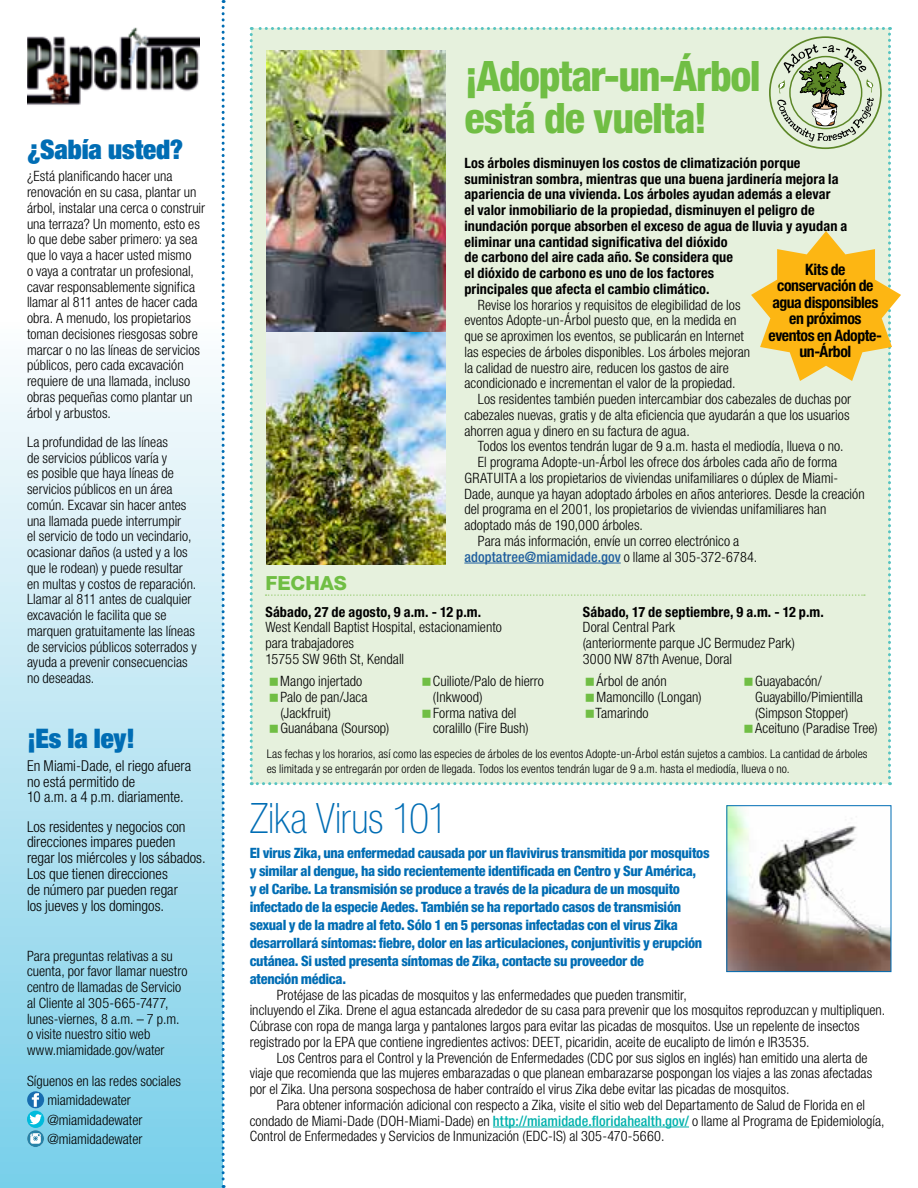
<style>
.page{position:relative;width:918px;height:1188px;background:#fff}
.page>*{position:absolute;margin:0;border:0;box-sizing:border-box;transform-origin:0 0}
.t1{font:800 condensed 42px/42px "Helvetica Neue LT Std";letter-spacing:-.025em;color:#70be44}
.t2{font:100 condensed 42px "Helvetica Neue LT Std";letter-spacing:-.005em;color:#006db4}
.t3{font:900 condensed 27px "Helvetica Neue LT Std";color:#006db4}
.t4{font:800 19.5px "Helvetica Neue LT Std";color:#70be44}
.t5{font:700 condensed 15.75px/16.5px "Helvetica Neue LT Std";letter-spacing:-.025em;color:#000;text-align:center}
.t6{font:300 condensed 15px/15.9px "Helvetica Neue LT Std";color:#000}
.t7{font:300 condensed 14.25px/15.8px "Helvetica Neue LT Std";color:#000}
.t8{font:700 condensed 14.25px/15.8px "Helvetica Neue LT Std";letter-spacing:.01em;color:#000}
.t9{font:800 condensed 14.25px/18px "Helvetica Neue LT Std";letter-spacing:-.02em;color:#006db4}
.t10{font:500 condensed 14.25px "Helvetica Neue LT Std";letter-spacing:.005em;color:#1f5e9d}
.t11{font:300 condensed 12px/15px "Helvetica Neue LT Std";letter-spacing:.01em;color:#000}
.s1{font-weight:300;color:#000}
.s2{font-weight:500;color:#00b1ac}
</style>
<div class="page">
<div style="left:0;top:199px;width:223px;height:989px;background:linear-gradient(to bottom,#fff,#7bcfe9)"></div>
<svg style="left:222px;top:0;width:3px;height:1188px"></svg>
<img style="left:27px;top:27px;width:172px;height:78px">
<svg style="left:27px;top:1091px;width:17px;height:17px"></svg>
<div style="left:27px;top:1111px;width:17px;height:17px;background:#00bbdc;border-radius:50%"></div>
<svg style="left:27px;top:1114px;width:17px;height:33px"></svg>
<hr style="left:493px;top:1127px;width:196px;height:1px;background:#00b1ac">
<img style="left:728px;top:807px;width:161px;height:163px">
<div style="left:726px;top:805px;width:165px;height:167px;border:1px solid #006db4"></div>
<img style="left:250px;top:27px;width:651px;height:758px">
<h2 class="t3" style="left:27px;top:132px;width:158px">¿Sabía usted?</h2>
<p class="t7" style="left:27px;top:168px;width:180px">¿Está planificando hacer una renovación en su casa, plantar un árbol, instalar una cerca o construir una terraza? Un momento, esto es lo que debe saber primero: ya sea que lo vaya a hacer usted mismo<br>o vaya a contratar un profesional, cavar responsablemente significa llamar al 811 antes de hacer cada obra. A menudo, los propietarios toman decisiones riesgosas sobre marcar o no las líneas de servicios públicos, pero cada excavación requiere de una llamada, incluso obras pequeñas como plantar un árbol y arbustos.</p>
<p class="t7" style="left:27px;top:434px;width:171px">La profundidad de las líneas<br>de servicios públicos varía y<br>es posible que haya líneas de servicios públicos en un área común. Excavar sin hacer antes una llamada puede interrumpir<br>el servicio de todo un vecindario, ocasionar daños (a usted y a los que le rodean) y puede resultar en multas y costos de reparación.<br>Llamar al 811 antes de cualquier excavación le facilita que se marquen gratuitamente las líneas de servicios públicos soterrados y ayuda a prevenir consecuencias no deseadas.</p>
<h2 class="t3" style="left:27px;top:722px;width:110px">¡Es la ley!</h2>
<p class="t6" style="left:27px;top:758px;width:166px">En Miami-Dade, el riego afuera no está permitido de<br>10 a.m. a 4 p.m. diariamente.</p>
<p class="t6" style="left:27px;top:818px;width:180px">Los residentes y negocios con direcciones impares pueden regar los miércoles y los sábados.<br>Los que tienen direcciones<br>de número par pueden regar<br>los jueves y los domingos.</p>
<p class="t7" style="left:27px;top:948px;width:162px">Para preguntas relativas a su cuenta, por favor llamar nuestro centro de llamadas de Servicio al Cliente al 305-665-7477, lunes-viernes, 8 a.m. – 7 p.m. o visite nuestro sitio web www.miamidade.gov/water</p>
<p class="t7" style="left:47px;top:1071px;width:135px;line-height:19.5px;text-indent:-20px">Síguenos en las redes sociales miamidadewater @miamidadewater @miamidadewater</p>
<h1 class="t1" style="left:464px;top:54px;width:298px">¡Adoptar-un-Árbol está de vuelta!</h1>
<h3 class="t4" style="left:265px;top:571px;width:83px">FECHAS</h3>
<p class="t8" style="left:464px;top:155px;width:384px">Los árboles disminuyen los costos de climatización porque suministran sombra, mientras que una buena jardinería mejora la apariencia de una vivienda. Los árboles ayudan además a elevar<br>el valor inmobiliario de la propiedad, disminuyen el peligro de inundación porque absorben el exceso de agua de lluvia y ayudan a eliminar una cantidad significativa del dióxido<br>de carbono del aire cada año. Se considera que<br>el dióxido de carbono es uno de los factores<br>principales que afecta el cambio climático.</p>
<p class="t7" style="left:464px;top:297px;width:287px;text-indent:13px">Revise los horarios y requisitos de elegibilidad de los eventos Adopte-un-Árbol puesto que, en la medida en que se aproximen los eventos, se publicarán en Internet las especies de árboles disponibles. Los árboles mejoran la calidad de nuestro aire, reducen los gastos de aire acondicionado e incrementan el valor de la propiedad.</p>
<p class="t7" style="left:464px;top:391px;width:388px;text-align:justify;text-indent:13px">Los residentes también pueden intercambiar dos cabezales de duchas por cabezales nuevas, gratis y de alta eficiencia que ayudarán a que los usuarios ahorren agua y dinero en su factura de agua.</p>
<p class="t7" style="left:478px;top:438px;width:367px">Todos los eventos tendrán lugar de 9 a.m. hasta el mediodía, llueva o no.</p>
<p class="t7" style="left:478px;top:454px;width:361px">El programa Adopte-un-Árbol les ofrece dos árboles cada año de forma</p>
<p class="t7" style="left:464px;top:470px;width:375px">GRATUITA a los propietarios de viviendas unifamiliares o dúplex de Miami-</p>
<p class="t7" style="left:464px;top:485px;width:402px">Dade, aunque ya hayan adoptado árboles en años anteriores. Desde la creación</p>
<p class="t7" style="left:464px;top:501px;width:363px">del programa en el 2001, los propietarios de viviendas unifamiliares han</p>
<p class="t7" style="left:464px;top:517px;width:180px">adoptado más de 190,000 árboles.</p>
<p class="t7" style="left:478px;top:533px;width:263px">Para más información, envíe un correo electrónico a</p>
<p class="t10" style="left:464px;top:548px;width:294px">adoptatree@miamidade.gov <span class="s1">o llame al 305-372-6784.</span></p>
<p class="t5" style="left:769px;top:261px;width:115px">Kits de conservación de agua disponsibles en próximos eventos en Adopte&shy;un-Árbol</p>
<p class="t8" style="left:265px;top:604px;width:217px">Sábado, 27 de agosto, 9 a.m. - 12 p.m.</p>
<p class="t7" style="left:265px;top:619px;width:238px">West Kendall Baptist Hospital, estacionamiento para trabajadores<br>15755 SW 96th St, Kendall</p>
<p class="t8" style="left:583px;top:604px;width:243px">Sábado, 17 de septiembre, 9 a.m. - 12 p.m.</p>
<p class="t7" style="left:583px;top:619px;width:213px">Doral Central Park<br>(anteriormente parque JC Bermudez Park)<br>3000 NW 87th Avenue, Doral</p>
<p class="t7" style="left:280px;top:673px;width:111px">Mango injertado<br>Palo de pan/Jaca (Jackfruit)<br>Guanábana (Soursop)</p>
<p class="t7" style="left:433px;top:673px;width:113px">Cuiliote/Palo de hierro (Inkwood)<br>Forma nativa del coralillo (Fire Bush)</p>
<p class="t7" style="left:596px;top:673px;width:107px">Árbol de anón<br>Mamoncillo (Longan)<br>Tamarindo</p>
<p class="t7" style="left:755px;top:673px;width:124px">Guayabacón/<br>Guayabillo/Pimientilla (Simpson Stopper)<br>Aceituno (Paradise Tree)</p>
<p class="t11" style="left:267px;top:746px;width:602px">Las fechas y los horarios, así como las especies de árboles de los eventos Adopte-un-Árbol están sujetos a cambios. La cantidad de árboles es limitada y se entregarán por orden de llegada. Todos los eventos tendrán lugar de 9 a.m. hasta el mediodía, llueva o no.</p>
<h1 class="t2" style="left:250px;top:795px;width:200px">Zika Virus 101</h1>
<p class="t9" style="left:250px;top:843px;width:461px">El virus Zika, una enfermedad causada por un flavivirus transmitida por mosquitos y similar al dengue, ha sido recientemente identificada en Centro y Sur América,<br>y el Caribe. La transmisión se produce a través de la picadura de un mosquito infectado de la especie Aedes. También se ha reportado casos de transmisión sexual y de la madre al feto. Sólo 1 en 5 personas infectadas con el virus Zika desarrollará síntomas: fiebre, dolor en las articulaciones, conjuntivitis y erupción cutánea. Si usted presenta síntomas de Zika, contacte su proveedor de<br>atención médica.</p>
<p class="t7" style="left:250px;top:987px;width:637px;text-indent:27px">Protéjase de las picadas de mosquitos y las enfermedades que pueden transmitir,<br>incluyendo el Zika. Drene el agua estancada alrededor de su casa para prevenir que los mosquitos reproduzcan y multipliquen.<br>Cúbrase con ropa de manga larga y pantalones largos para evitar las picadas de mosquitos. Use un repelente de insectos registrado por la EPA que contiene ingredientes activos: DEET, picaridin, aceite de eucalipto de limón e IR3535.</p>
<p class="t7" style="left:250px;top:1049px;width:624px;text-indent:27px">Los Centros para el Control y la Prevención de Enfermedades (CDC por sus siglos en inglés) han emitido una alerta de viaje que recomienda que las mujeres embarazadas o que planean embarazarse pospongan los viajes a las zonas afectadas por el Zika. Una persona sospechosa de haber contraído el virus Zika debe evitar las picadas de mosquitos.</p>
<p class="t7" style="left:250px;top:1097px;width:636px;text-indent:27px">Para obtener información adicional con respecto a Zika, visite el sitio web del Departamento de Salud de Florida en el condado de Miami-Dade (DOH-Miami-Dade) en <span class="s2">http://miamidade.floridahealth.gov/</span> o llame al Programa de Epidemiología,<br>Control de Enfermedades y Servicios de Inmunización (EDC-IS) al 305-470-5660.</p>
</div>
